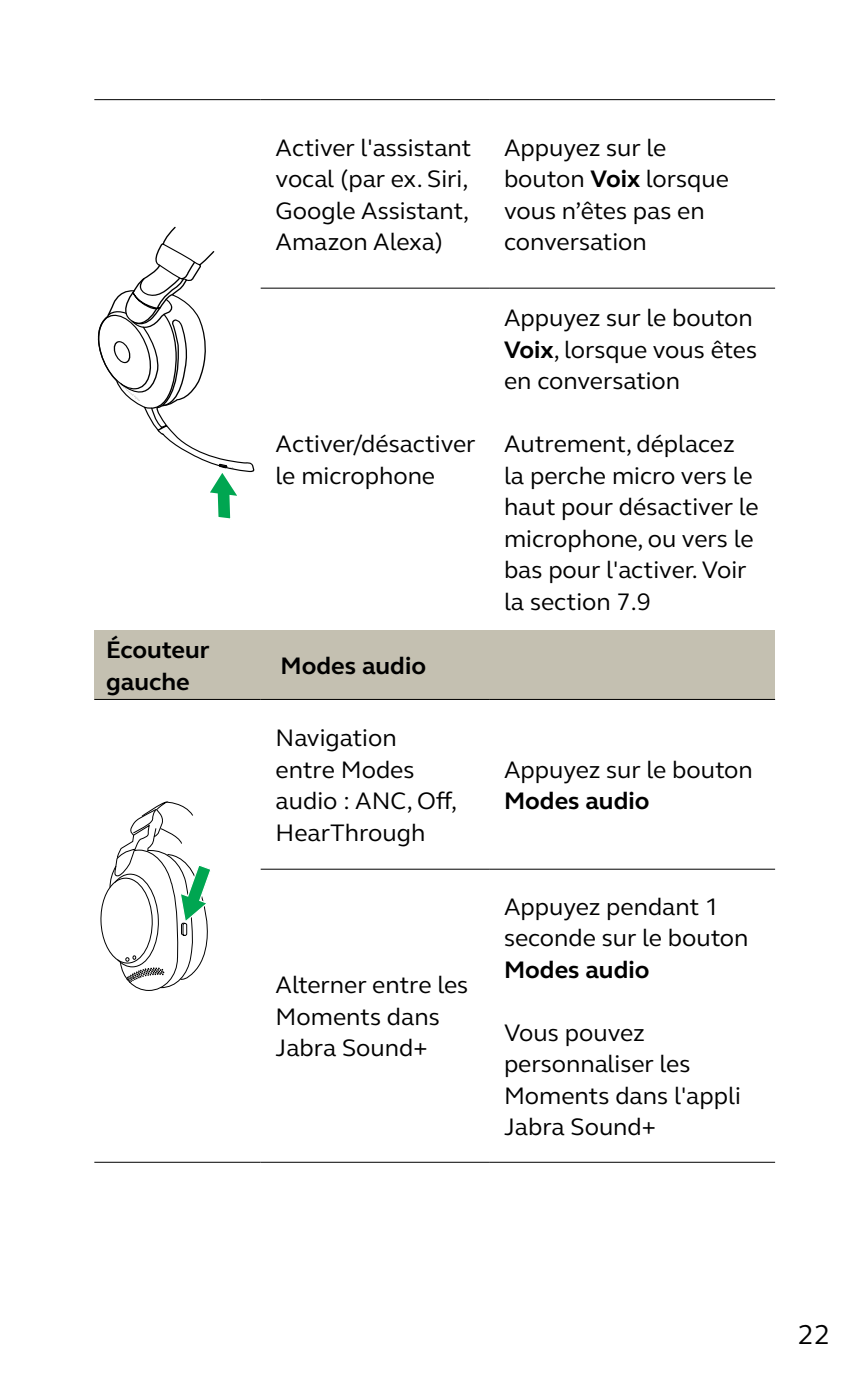
<style>
.page{position:relative;width:864px;height:1389px;background:#fff}
.page>*{position:absolute;margin:0;border:0;box-sizing:border-box;transform-origin:0 0}
.t1{font:28px "GN Elliot";color:#000}
.t2{font:24.5px/31.5px "GN Elliot";color:#000}
.t3{font:700 24.5px/31.5px "GN Elliot";color:#000}
.s1{font-weight:700}
</style>
<div class="page">
<div style="left:94px;top:630px;width:166px;height:69px;background:#c4c0b1"></div>
<div style="left:260px;top:630px;width:514px;height:69px;background:#c4c0b1"></div>
<hr style="left:94px;top:699px;width:166px;height:1px;background:#000">
<hr style="left:260px;top:699px;width:229px;height:1px;background:#000">
<hr style="left:489px;top:699px;width:285px;height:1px;background:#000">
<hr style="left:94px;top:99px;width:166px;height:1px;background:#000">
<hr style="left:260px;top:99px;width:229px;height:1px;background:#000">
<hr style="left:489px;top:99px;width:285px;height:1px;background:#000">
<hr style="left:260px;top:288px;width:229px;height:1px;background:#000">
<hr style="left:489px;top:288px;width:285px;height:1px;background:#000">
<hr style="left:260px;top:869px;width:229px;height:1px;background:#000">
<hr style="left:489px;top:869px;width:285px;height:1px;background:#000">
<hr style="left:94px;top:1162px;width:166px;height:1px;background:#000">
<hr style="left:260px;top:1162px;width:229px;height:1px;background:#000">
<hr style="left:489px;top:1162px;width:285px;height:1px;background:#000">
<svg style="left:163px;top:226px;width:103px;height:245px"></svg>
<svg style="left:97px;top:241px;width:122px;height:196px"></svg>
<svg style="left:196px;top:460px;width:58px;height:59px"></svg>
<svg style="left:100px;top:801px;width:110px;height:190px"></svg>
<p class="t3" style="left:106px;top:634px;width:105px">Écouteur gauche</p>
<p class="t2" style="left:275px;top:131px;width:197px">Activer l'assistant vocal (par ex. Siri,<br>Google Assistant,<br>Amazon Alexa)</p>
<p class="t2" style="left:504px;top:131px;width:226px">Appuyez sur le bouton <span class="s1">Voix</span> lorsque vous n’êtes pas en conversation</p>
<p class="t2" style="left:275px;top:428px;width:201px">Activer/désactiver le microphone</p>
<p class="t3" style="left:280px;top:649px;width:147px">Modes audio</p>
<p class="t2" style="left:275px;top:722px;width:183px">Navigation entre Modes audio : ANC, Off,<br>HearThrough</p>
<p class="t2" style="left:275px;top:969px;width:194px">Alterner entre les<br>Moments dans<br>Jabra Sound+</p>
<p class="t2" style="left:504px;top:302px;width:254px">Appuyez sur le bouton<br><span class="s1">Voix</span>, lorsque vous êtes en conversation</p>
<p class="t2" style="left:504px;top:428px;width:256px">Autrement, déplacez la perche micro vers le haut pour désactiver le microphone, ou vers le bas pour l'activer. Voir la section 7.9</p>
<p class="t2" style="left:504px;top:753px;width:250px">Appuyez sur le bouton</p>
<p class="t3" style="left:504px;top:785px;width:147px">Modes audio</p>
<p class="t2" style="left:504px;top:890px;width:246px">Appuyez pendant 1 seconde sur le bouton</p>
<p class="t3" style="left:504px;top:953px;width:147px">Modes audio</p>
<p class="t2" style="left:504px;top:1016px;width:238px">Vous pouvez personnaliser les<br>Moments dans l'appli<br>Jabra Sound+</p>
<p class="t1" style="left:797px;top:1316px;width:34px">22</p>
</div>
